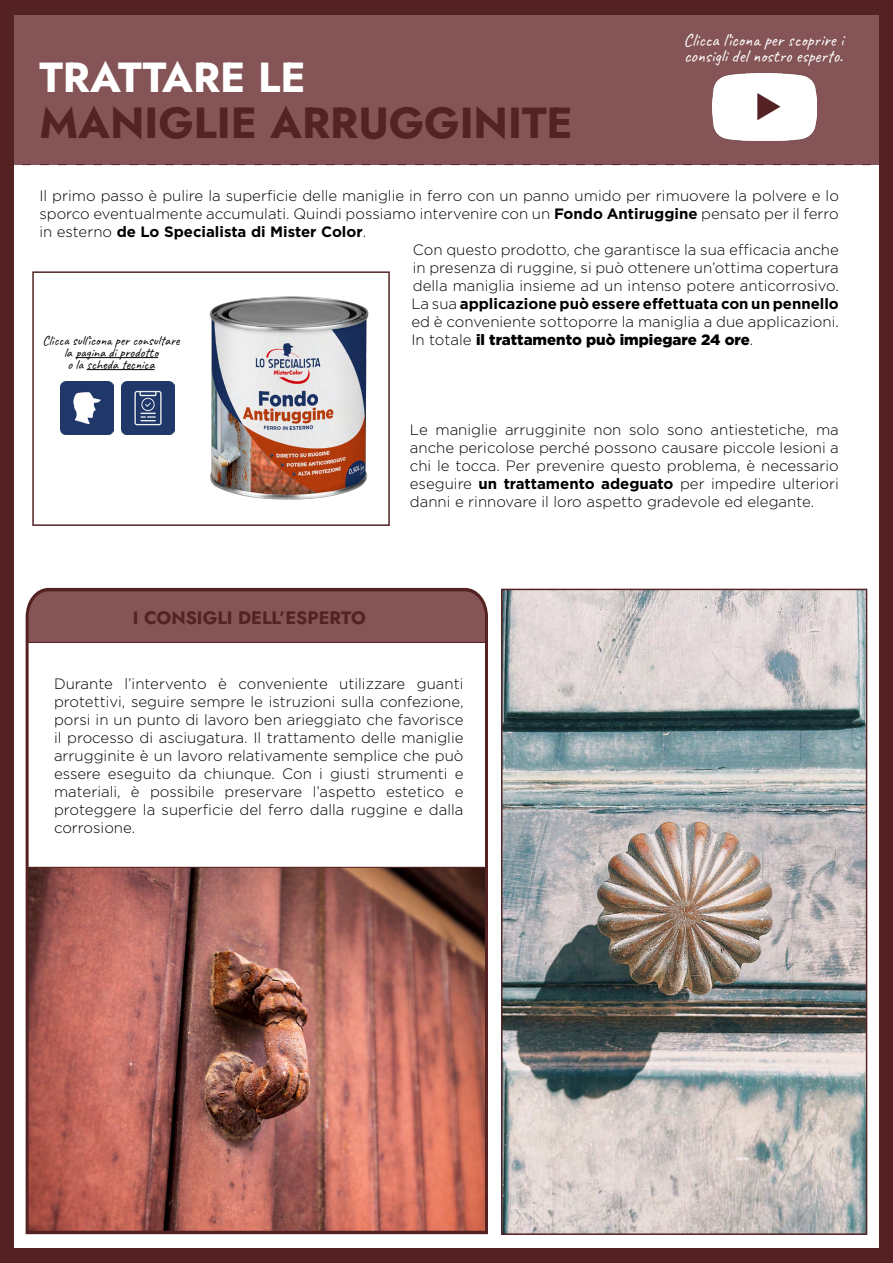
<style>
.page{position:relative;width:893px;height:1263px;background:#fff}
.page>*{position:absolute;margin:0;border:0;box-sizing:border-box;transform-origin:0 0}
.t1{font:43.5px "Jost";color:#542222}
.t2{font:42px "Jost";color:#fff}
.t3{font:18px/16.5px "Caveat";color:#fff}
.t4{font:18px "Jost";color:#542222}
.t5{font:300 15px/18px "Gotham";color:#000;text-align:justify}
.t6{font:700 15px "Gotham";color:#000}
.t7{font:900 15px "Gotham";color:#000}
.t8{font:13.5px/12px "Caveat";color:#000;text-align:center}
.s1{font-weight:700}
.s2{font-weight:300}
</style>
<div class="page">
<div style="left:14px;top:15px;width:865px;height:149px;background:#855457"></div>
<div style="left:0;top:0;width:892px;height:15px;background:#542222"></div>
<div style="left:0;top:1248px;width:892px;height:15px;background:#542222"></div>
<div style="left:0;top:0;width:14px;height:1263px;background:#542222"></div>
<div style="left:879px;top:0;width:14px;height:1263px;background:#542222"></div>
<svg style="left:22px;top:164px;width:849px;height:1px"></svg>
<svg style="left:25px;top:587px;width:463px;height:648px"></svg>
<hr style="left:27px;top:642px;width:459px;height:1px;background:#542222">
<hr style="left:28px;top:867px;width:458px;height:1px;background:#542222">
<img style="left:164px;top:296px;width:205px;height:204px">
<img style="left:504px;top:592px;width:360px;height:640px">
<div style="left:501px;top:589px;width:366px;height:646px;border:2px solid #542222"></div>
<hr style="left:75px;top:357px;width:83px;height:1px;background:#000">
<hr style="left:87px;top:369px;width:68px;height:1px;background:#000">
<div style="left:32px;top:271px;width:358px;height:255px;border:2px solid #542222"></div>
<img style="left:60px;top:382px;width:53px;height:53px">
<img style="left:122px;top:382px;width:53px;height:53px">
<img style="left:712px;top:74px;width:105px;height:66px">
<h2 class="t2" style="left:39px;top:48px;width:268px">TRATTARE LE</h2>
<h1 class="t1" style="left:39px;top:93px;width:535px">MANIGLIE ARRUGGINITE</h1>
<p class="t3" style="left:683px;top:31px;width:162px">Clicca l’icona per scoprire i consigli del nostro esperto.</p>
<p class="t5" style="left:39px;top:186px;width:801px">Il primo passo è pulire la superficie delle maniglie in ferro con un panno umido per rimuovere la polvere e lo</p>
<p class="t5" style="left:39px;top:204px;width:801px">sporco eventualmente accumulati. Quindi possiamo intervenire con un <span class="s1">Fondo Antiruggine</span> pensato per il ferro</p>
<p class="t6" style="left:39px;top:222px;width:328px"><span class="s2">in esterno</span> de Lo Specialista di Mister Color<span class="s2">.</span></p>
<p class="t5" style="left:413px;top:240px;width:427px">Con questo prodotto, che garantisce la sua efficacia anche</p>
<p class="t5" style="left:413px;top:258px;width:427px">in presenza di ruggine, si può ottenere un’ottima copertura</p>
<p class="t5" style="left:413px;top:276px;width:427px">della maniglia insieme ad un intenso potere anticorrosivo.</p>
<p class="t6" style="left:411px;top:294px;width:429px"><span class="s2">La sua</span> applicazione può essere effettuata con un pennello</p>
<p class="t5" style="left:411px;top:312px;width:429px">ed è conveniente sottoporre la maniglia a due applicazioni.</p>
<p class="t7" style="left:411px;top:329px;width:343px"><span class="s2">In totale</span> il trattamento può impiegare 24 ore<span class="s2">.</span></p>
<p class="t8" style="left:43px;top:334px;width:139px">Clicca sull’icona per consultare la pagina di prodotto<br>o la scheda tecnica</p>
<p class="t4" style="left:133px;top:605px;width:234px">I CONSIGLI DELL’ESPERTO</p>
<p class="t5" style="left:410px;top:420px;width:431px">Le maniglie arrugginite non solo sono antiestetiche, ma anche pericolose perché possono causare piccole lesioni a chi le tocca. Per prevenire questo problema, è necessario eseguire <span class="s1">un trattamento adeguato</span> per impedire ulteriori danni e rinnovare il loro aspetto gradevole ed elegante.</p>
<p class="t5" style="left:54px;top:675px;width:411px">Durante l’intervento è conveniente utilizzare guanti protettivi, seguire sempre le istruzioni sulla confezione, porsi in un punto di lavoro ben arieggiato che favorisce il processo di asciugatura. Il trattamento delle maniglie arrugginite è un lavoro relativamente semplice che può essere eseguito da chiunque. Con i giusti strumenti e materiali, è possibile preservare l’aspetto estetico e proteggere la superficie del ferro dalla ruggine e dalla corrosione.</p>
</div>
